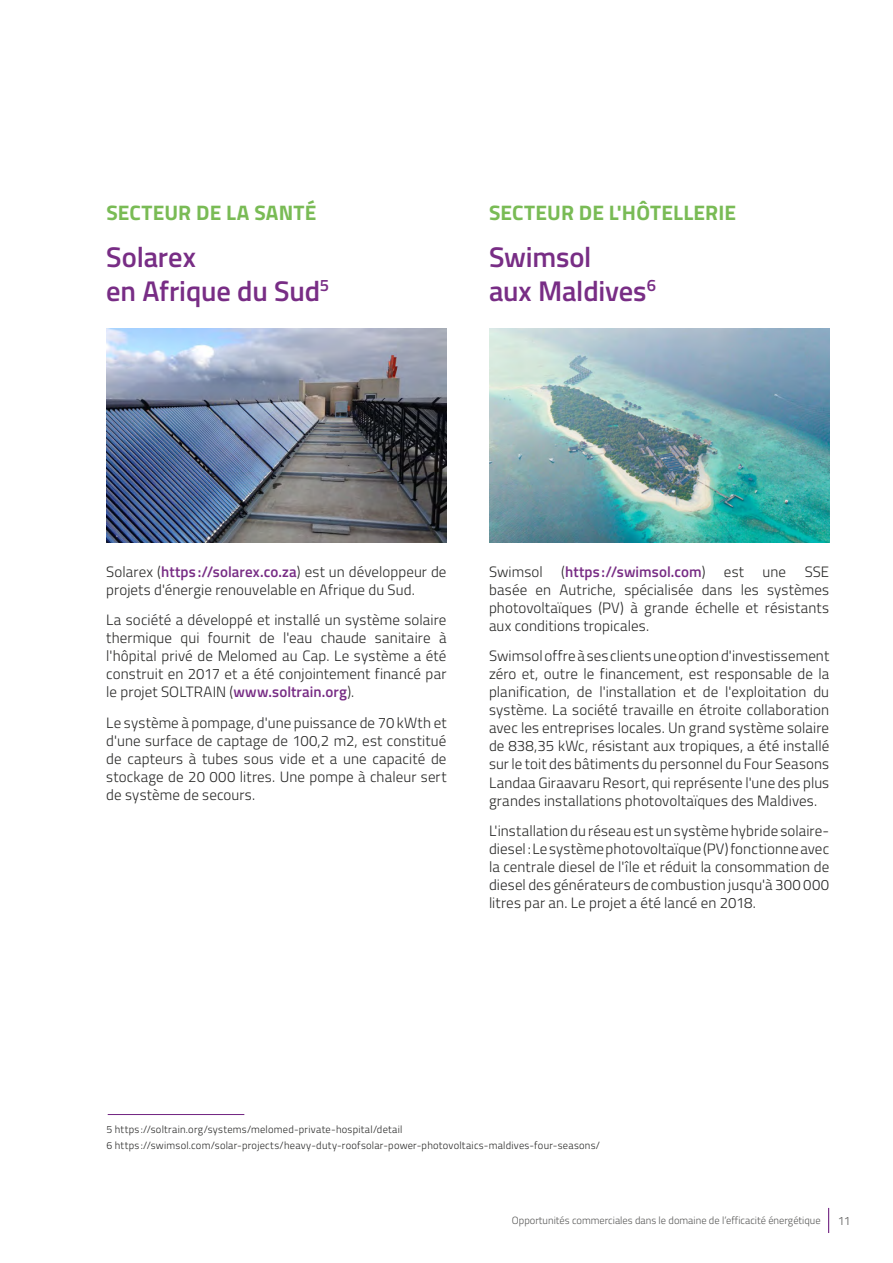
<style>
.page{position:relative;width:893px;height:1263px;background:#fff}
.page>*{position:absolute;margin:0;border:0;box-sizing:border-box;transform-origin:0 0}
.Subt{font:600 28.5px/34.2px "Titillium";letter-spacing:-.005em;color:#782d85}
.Subt_02{font:700 21px "Titillium";letter-spacing:.005em;color:#79bb55}
.TXT{font:300 15px/18px "Titillium";letter-spacing:.005em;color:#282827;text-align:justify}
.t1{font:300 12px "Titillium";color:#575756}
.Refer{font:300 10.5px "Titillium";letter-spacing:.02em;color:#282827}
.t2{font:300 10.5px "Titillium";color:#575756}
.s1{font-weight:600;color:#782d85}
</style>
<div class="page">
<hr style="left:108px;top:1114px;width:136px;height:1px;background:#712381">
<img style="left:106px;top:329px;width:340px;height:214px">
<img style="left:489px;top:329px;width:340px;height:214px">
<svg style="left:828px;top:1208px;width:1px;height:25px"></svg>
<p class="Subt_02" style="left:106px;top:196px;width:211px">SECTEUR DE LA SANTÉ</p>
<p class="Subt" style="left:106px;top:238px;width:224px">Solarex<br>en Afrique du Sud<sup>5</sup></p>
<p class="Subt_02" style="left:489px;top:196px;width:248px">SECTEUR DE L'HÔTELLERIE</p>
<p class="Subt" style="left:489px;top:238px;width:168px">Swimsol<br>aux Maldives<sup>6</sup></p>
<p class="TXT" style="left:106px;top:562px;width:342px">Solarex (<span class="s1">https ://solarex.co.za</span>) est un développeur de projets d'énergie renouvelable en Afrique du Sud.</p>
<p class="TXT" style="left:106px;top:610px;width:342px">La société a développé et installé un système solaire thermique qui fournit de l'eau chaude sanitaire à l'hôpital privé de Melomed au Cap. Le système a été construit en 2017 et a été conjointement financé par le projet SOLTRAIN (<span class="s1">www.soltrain.org</span>).</p>
<p class="TXT" style="left:106px;top:713px;width:342px">Le système à pompage, d'une puissance de 70 kWth et d'une surface de captage de 100,2 m2, est constitué de capteurs à tubes sous vide et a une capacité de stockage de 20 000 litres. Une pompe à chaleur sert de système de secours.</p>
<p class="TXT" style="left:489px;top:562px;width:342px">Swimsol (<span class="s1">https ://swimsol.com</span>) est une SSE basée en Autriche, spécialisée dans les systèmes photovoltaïques (PV) à grande échelle et résistants aux conditions tropicales.</p>
<p class="TXT" style="left:489px;top:646px;width:342px">Swimsol offre à ses clients une option d'investissement zéro et, outre le financement, est responsable de la planification, de l'installation et de l'exploitation du système. La société travaille en étroite collaboration avec les entreprises locales. Un grand système solaire de 838,35 kWc, résistant aux tropiques, a été installé sur le toit des bâtiments du personnel du Four Seasons Landaa Giraavaru Resort, qui représente l'une des plus grandes installations photovoltaïques des Maldives.</p>
<p class="TXT" style="left:489px;top:821px;width:342px">L'installation du réseau est un système hybride solaire&shy;diesel : Le système photovoltaïque (PV) fonctionne avec la centrale diesel de l'île et réduit la consommation de diesel des générateurs de combustion jusqu'à 300 000 litres par an. Le projet a été lancé en 2018.</p>
<p class="Refer" style="left:107px;top:1121px;width:297px">5 https://soltrain.org/systems/melomed-private-hospital/detail</p>
<p class="Refer" style="left:107px;top:1138px;width:495px">6 https://swimsol.com/solar-projects/heavy-duty-roofsolar-power-photovoltaics-maldives-four-seasons/</p>
<p class="t2" style="left:512px;top:1213px;width:310px">Opportunités commerciales dans le domaine de l’efficacité énergétique</p>
<p class="t1" style="left:838px;top:1212px;width:14px">11</p>
</div>
